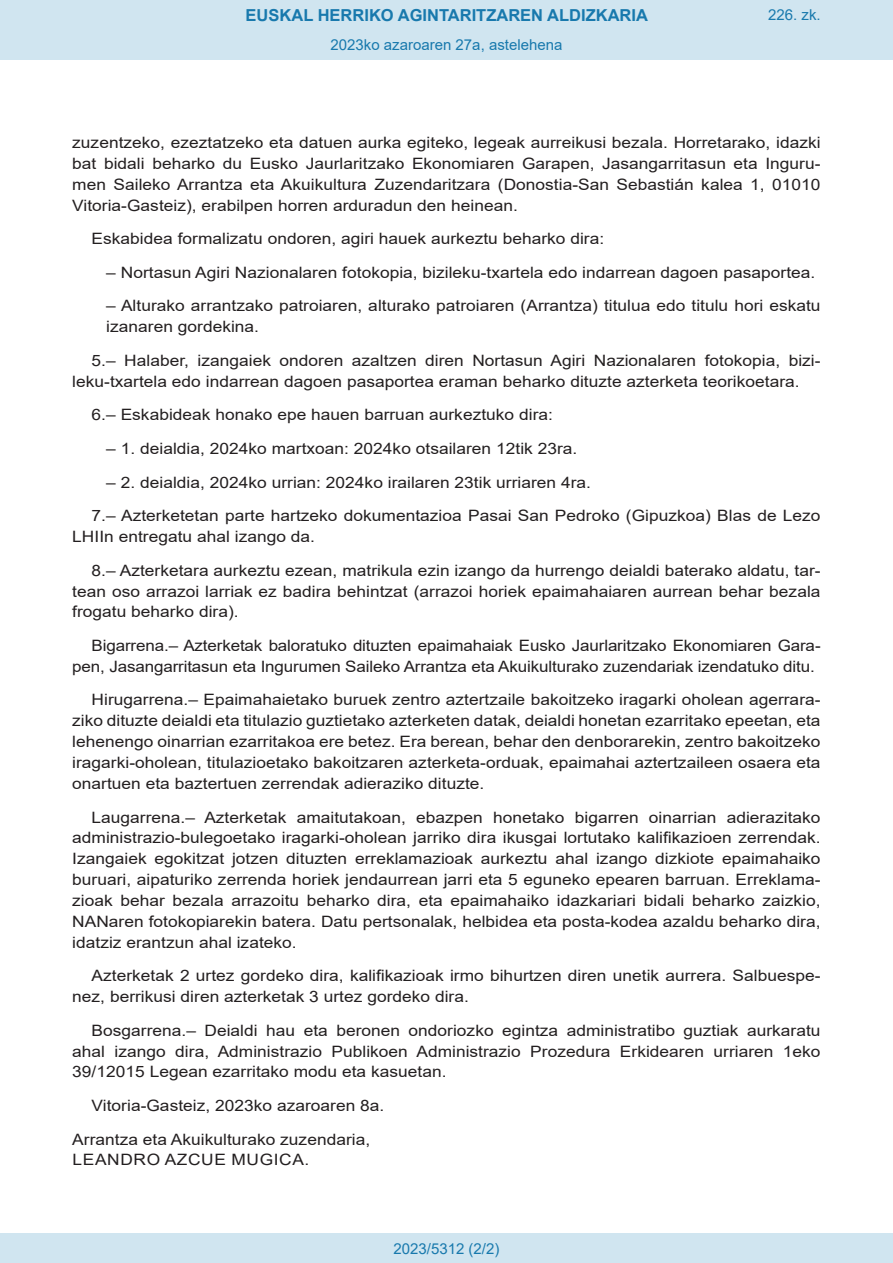
<style>
.page{position:relative;width:893px;height:1263px;background:#fff}
.page>*{position:absolute;margin:0;border:0;box-sizing:border-box;transform-origin:0 0}
.t1{font:700 16.5px "Arial";color:#1879ad}
.BOPVDetalle{font:15.6px/20.9px "Arial";color:#231f20;text-align:justify;scale:1.11 1}
.BOPVDetalle1{font:15.6px/20.9px "Arial";color:#231f20;scale:1.11 1}
.BOPVDetalle-2{font:15.6px/20.9px "Arial";color:#231f20;scale:1.08 1}
.BOPVFirmaPuesto{font:15.6px "Arial";color:#231f20;scale:1.11 1}
.BOPVFirmaLugFec{font:15.6px "Arial";color:#231f20;scale:1.11 1}
.BOPVFirmaNombre{font:15.6px "Arial";letter-spacing:.035em;color:#231f20;scale:1.11 1}
.Paginacion_Centro{font:15px "Arial";color:#1879ad}
</style>
<div class="page">
<div style="left:0;top:0;width:893px;height:60px;background:#d0e5f0"></div>
<div style="left:0;top:1233px;width:893px;height:30px;background:#d0e5f0"></div>
<p class="t1" style="left:246px;top:3px;width:404px">EUSKAL HERRIKO AGINTARITZAREN ALDIZKARIA</p>
<p class="Paginacion_Centro" style="left:331px;top:35px;width:233px">2023ko azaroaren 27a, astelehena</p>
<p class="Paginacion_Centro" style="left:768px;top:5px;width:54px">226. zk.</p>
<p class="BOPVDetalle" style="left:72px;top:132px;width:676px">zuzentzeko, ezeztatzeko eta datuen aurka egiteko, legeak aurreikusi bezala. Horretarako, idazki bat bidali beharko du Eusko Jaurlaritzako Ekonomiaren Garapen, Jasangarritasun eta Inguru&shy;men Saileko Arrantza eta Akuikultura Zuzendaritzara (Donostia-San Sebastián kalea 1, 01010<br>Vitoria-Gasteiz), erabilpen horren arduradun den heinean.</p>
<p class="BOPVDetalle" style="left:92px;top:228px;width:463px">Eskabidea formalizatu ondoren, agiri hauek aurkeztu beharko dira:</p>
<p class="BOPVDetalle1" style="left:106px;top:262px;width:640px">– Nortasun Agiri Nazionalaren fotokopia, bizileku-txartela edo indarrean dagoen pasaportea.</p>
<p class="BOPVDetalle1" style="left:106px;top:295px;width:645px">– Alturako arrantzako patroiaren, alturako patroiaren (Arrantza) titulua edo titulu hori eskatu izanaren gordekina.</p>
<p class="BOPVDetalle" style="left:72px;top:350px;width:676px;text-indent:19px">5.– Halaber, izangaiek ondoren azaltzen diren Nortasun Agiri Nazionalaren fotokopia, bizi&shy;leku-txartela edo indarrean dagoen pasaportea eraman beharko dituzte azterketa teorikoetara.</p>
<p class="BOPVDetalle" style="left:92px;top:404px;width:417px">6.– Eskabideak honako epe hauen barruan aurkeztuko dira:</p>
<p class="BOPVDetalle1" style="left:106px;top:438px;width:426px">– 1. deialdia, 2024ko martxoan: 2024ko otsailaren 12tik 23ra.</p>
<p class="BOPVDetalle1" style="left:106px;top:472px;width:438px">– 2. deialdia, 2024ko urrian: 2024ko irailaren 23tik urriaren 4ra.</p>
<p class="BOPVDetalle" style="left:72px;top:505px;width:676px;text-indent:19px">7.– Azterketetan parte hartzeko dokumentazioa Pasai San Pedroko (Gipuzkoa) Blas de Lezo<br>LHIIn entregatu ahal izango da.</p>
<p class="BOPVDetalle" style="left:72px;top:560px;width:676px;text-indent:19px">8.– Azterketara aurkeztu ezean, matrikula ezin izango da hurrengo deialdi baterako aldatu, tar&shy;tean oso arrazoi larriak ez badira behintzat (arrazoi horiek epaimahaiaren aurrean behar bezala frogatu beharko dira).</p>
<p class="BOPVDetalle-2" style="left:72px;top:635px;width:694px;text-indent:19px">Bigarrena.– Azterketak baloratuko dituzten epaimahaiak Eusko Jaurlaritzako Ekonomiaren Gara&shy;pen, Jasangarritasun eta Ingurumen Saileko Arrantza eta Akuikulturako zuzendariak izendatuko ditu.</p>
<p class="BOPVDetalle" style="left:72px;top:689px;width:676px;text-indent:19px">Hirugarrena.– Epaimahaietako buruek zentro aztertzaile bakoitzeko iragarki oholean agerrara&shy;ziko dituzte deialdi eta titulazio guztietako azterketen datak, deialdi honetan ezarritako epeetan, eta lehenengo oinarrian ezarritakoa ere betez. Era berean, behar den denborarekin, zentro bakoitzeko iragarki-oholean, titulazioetako bakoitzaren azterketa-orduak, epaimahai aztertzaileen osaera eta onartuen eta baztertuen zerrendak adieraziko dituzte.</p>
<p class="BOPVDetalle" style="left:72px;top:806px;width:676px;text-indent:19px">Laugarrena.– Azterketak amaitutakoan, ebazpen honetako bigarren oinarrian adierazitako administrazio-bulegoetako iragarki-oholean jarriko dira ikusgai lortutako kalifikazioen zerrendak.<br>Izangaiek egokitzat jotzen dituzten erreklamazioak aurkeztu ahal izango dizkiote epaimahaiko buruari, aipaturiko zerrenda horiek jendaurrean jarri eta 5 eguneko epearen barruan. Erreklama&shy;zioak behar bezala arrazoitu beharko dira, eta epaimahaiko idazkariari bidali beharko zaizkio, NANaren fotokopiarekin batera. Datu pertsonalak, helbidea eta posta-kodea azaldu beharko dira, idatziz erantzun ahal izateko.</p>
<p class="BOPVDetalle" style="left:72px;top:965px;width:676px;text-indent:19px">Azterketak 2 urtez gordeko dira, kalifikazioak irmo bihurtzen diren unetik aurrera. Salbuespe&shy;nez, berrikusi diren azterketak 3 urtez gordeko dira.</p>
<p class="BOPVDetalle" style="left:72px;top:1020px;width:676px;text-indent:19px">Bosgarrena.– Deialdi hau eta beronen ondoriozko egintza administratibo guztiak aurkaratu ahal izango dira, Administrazio Publikoen Administrazio Prozedura Erkidearen urriaren 1eko 39/12015 Legean ezarritako modu eta kasuetan.</p>
<p class="BOPVFirmaLugFec" style="left:92px;top:1095px;width:265px">Vitoria-Gasteiz, 2023ko azaroaren 8a.</p>
<p class="BOPVFirmaPuesto" style="left:72px;top:1128px;width:270px">Arrantza eta Akuikulturako zuzendaria,</p>
<p class="BOPVFirmaNombre" style="left:73px;top:1149px;width:215px">LEANDRO AZCUE MUGICA.</p>
<p class="Paginacion_Centro" style="left:393px;top:1238px;width:107px">2023/5312 (2/2)</p>
</div>
